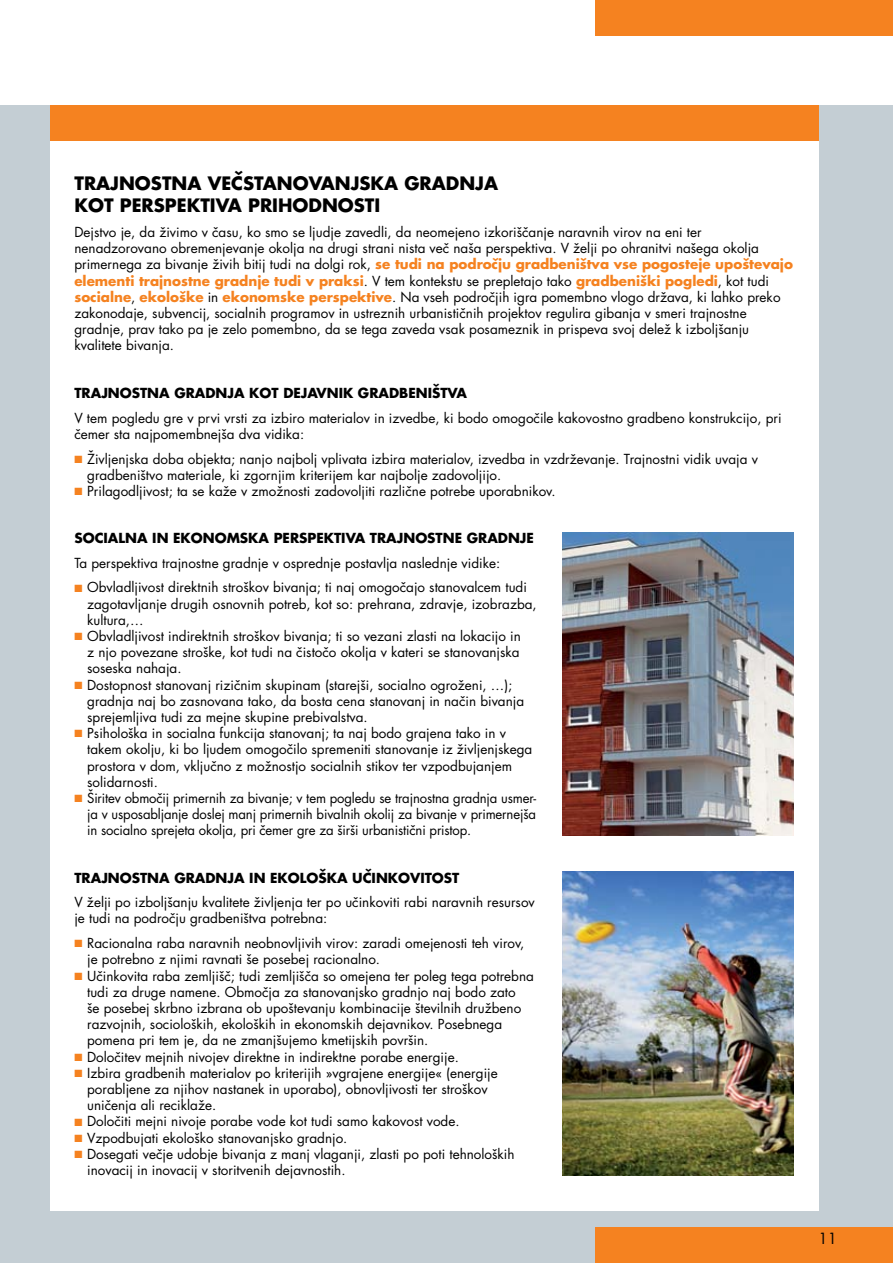
<style>
.page{position:relative;width:893px;height:1263px;background:#fff}
.page>*{position:absolute;margin:0;border:0;box-sizing:border-box;transform-origin:0 0}
.t1{font:700 18px/22.5px "SS Futura";color:#000}
.t2{font:15px "SS Futura";color:#000}
.t3{font:13.5px/16.2px "SS Futura";color:#000}
.t4{font:700 13.5px "SS Futura";color:#000}
.s1{font-weight:700;color:#f58220}
.s2{color:#f58220}
</style>
<div class="page">
<hr style="left:0;top:52px;width:893px;height:1px;background:#939598">
<hr style="left:74px;top:0;width:1px;height:1263px;background:#939598">
<hr style="left:149px;top:0;width:1px;height:1263px;background:#939598">
<hr style="left:223px;top:0;width:1px;height:1263px;background:#939598">
<hr style="left:297px;top:0;width:1px;height:1263px;background:#ec008c">
<hr style="left:372px;top:0;width:1px;height:1263px;background:#939598">
<hr style="left:446px;top:0;width:1px;height:1263px;background:#939598">
<hr style="left:521px;top:0;width:1px;height:1263px;background:#939598">
<hr style="left:595px;top:0;width:1px;height:1263px;background:#ec008c">
<hr style="left:670px;top:0;width:1px;height:1263px;background:#939598">
<hr style="left:744px;top:0;width:1px;height:1263px;background:#939598">
<hr style="left:818px;top:0;width:1px;height:1263px;background:#939598">
<div style="left:0;top:105px;width:893px;height:1158px;background:#c4ced4"></div>
<div style="left:595px;top:0;width:298px;height:35px;background:#f58220"></div>
<div style="left:50px;top:105px;width:769px;height:1105px;background:#fff"></div>
<div style="left:50px;top:105px;width:769px;height:35px;background:#f58220"></div>
<div style="left:595px;top:1228px;width:298px;height:35px;background:#f58220"></div>
<img style="left:562px;top:532px;width:232px;height:304px">
<img style="left:562px;top:872px;width:232px;height:304px">
<h1 class="t1" style="left:74px;top:171px;width:425px">TRAJNOSTNA VE^STANOVANJSKA GRADNJA<br>KOT PERSPEKTIVA PRIHODNOSTI</h1>
<p class="t3" style="left:74px;top:224px;width:720px">Dejstvo je, da živimo v ~asu, ko smo se ljudje zavedli, da neomejeno izkori{~anje naravnih virov na eni ter nenadzorovano obremenjevanje okolja na drugi strani nista ve~ na{a perspektiva. V želji po ohranitvi na{ega okolja primernega za bivanje živih bitij tudi na dolgi rok, <span class="s1">se tudi na podro~ju gradbeni{tva vse pogosteje upo{tevajo elementi trajnostne gradnje tudi v praksi</span>. V tem kontekstu se prepletajo tako <span class="s1">gradbeni{ki pogledi</span>, kot tudi <span class="s1">socialne</span>, <span class="s1">ekolo{ke</span> in <span class="s1">ekonomske perspektive</span>. Na vseh podro~jih igra pomembno vlogo država, ki lahko preko zakonodaje, subvencij, socialnih programov in ustreznih urbanisti~nih projektov regulira gibanja v smeri trajnostne gradnje, prav tako pa je zelo pomembno, da se tega zaveda vsak posameznik in prispeva svoj delež k izbolj{anju kvalitete bivanja.</p>
<p class="t4" style="left:74px;top:383px;width:18px">Trajnostna</p>
<p class="t4" style="left:174px;top:383px;width:11px">gradnja</p>
<p class="t4" style="left:249px;top:383px;width:11px">kot</p>
<p class="t4" style="left:283px;top:383px;width:10px">dejavnik</p>
<p class="t4" style="left:358px;top:383px;width:11px">gradbeni</p>
<p class="t4" style="left:432px;top:383px;width:19px">Štva</p>
<p class="t3" style="left:74px;top:409px;width:709px">V tem pogledu gre v prvi vrsti za izbiro materialov in izvedbe, ki bodo omogo~ile kakovostno gradbeno konstrukcijo, pri ~emer sta najpomembnej{a dva vidika:</p>
<p class="t3" style="left:87px;top:450px;width:672px;text-indent:-13px"><span class="s2">■</span> Življenjska doba objekta; nanjo najbolj vplivata izbira materialov, izvedba in vzdrževanje. Trajnostni vidik uvaja v gradbeni{tvo materiale, ki zgornjim kriterijem kar najbolje zadovoljijo.</p>
<p class="t3" style="left:74px;top:483px;width:483px"><span class="s2">■</span> Prilagodljivost; ta se kaže v zmožnosti zadovoljiti razli~ne potrebe uporabnikov.</p>
<p class="t4" style="left:74px;top:529px;width:19px">Socialna</p>
<p class="t4" style="left:152px;top:529px;width:33px">in ekonomska</p>
<p class="t4" style="left:274px;top:529px;width:10px">perspektiva</p>
<p class="t4" style="left:370px;top:529px;width:11px">trajnostne</p>
<p class="t4" style="left:467px;top:529px;width:11px">gradnje</p>
<p class="t3" style="left:74px;top:554px;width:427px">Ta perspektiva trajnostne gradnje v osprednje postavlja naslednje vidike:</p>
<p class="t3" style="left:87px;top:579px;width:451px;text-indent:-13px"><span class="s2">■</span> Obvladljivost direktnih stro{kov bivanja; ti naj omogo~ajo stanovalcem tudi zagotavljanje drugih osnovnih potreb, kot so: prehrana, zdravje, izobrazba, kultura,…</p>
<p class="t3" style="left:87px;top:628px;width:435px;text-align:justify;text-indent:-13px"><span class="s2">■</span> Obvladljivost indirektnih stro{kov bivanja; ti so vezani zlasti na lokacijo in z njo povezane stro{ke, kot tudi na ~isto~o okolja v kateri se stanovanjska soseska nahaja.</p>
<p class="t3" style="left:87px;top:676px;width:438px;text-indent:-13px"><span class="s2">■</span> Dostopnost stanovanj rizi~nim skupinam (starej{i, socialno ogroženi, …); gradnja naj bo zasnovana tako, da bosta cena stanovanj in na~in bivanja sprejemljiva tudi za mejne skupine prebivalstva.</p>
<p class="t3" style="left:87px;top:725px;width:447px;text-indent:-13px"><span class="s2">■</span> Psiholo{ka in socialna funkcija stanovanj; ta naj bodo grajena tako in v takem okolju, ki bo ljudem omogo~ilo spremeniti stanovanje iz življenjskega prostora v dom, vklju~no z možnostjo socialnih stikov ter vzpodbujanjem solidarnosti.</p>
<p class="t3" style="left:87px;top:790px;width:451px;text-align:justify;text-indent:-13px"><span class="s2">■</span> Širitev obmo~ij primernih za bivanje; v tem pogledu se trajnostna gradnja usmer&shy;ja v usposabljanje doslej manj primernih bivalnih okolij za bivanje v primernej{a in socialno sprejeta okolja, pri ~emer gre za {ir{i urbanisti~ni pristop.</p>
<p class="t4" style="left:74px;top:868px;width:18px">Trajnostna</p>
<p class="t4" style="left:174px;top:868px;width:11px">gradnja</p>
<p class="t4" style="left:249px;top:868px;width:32px">in ekolo</p>
<p class="t4" style="left:318px;top:868px;width:63px">[ka u^inkovitost</p>
<p class="t3" style="left:74px;top:894px;width:462px">V želji po izbolj{anju kvalitete življenja ter po u~inkoviti rabi naravnih resursov je tudi na podro~ju gradbeni{tva potrebna:</p>
<p class="t3" style="left:87px;top:935px;width:439px;text-indent:-13px"><span class="s2">■</span> Racionalna raba naravnih neobnovljivih virov: zaradi omejenosti teh virov, je potrebno z njimi ravnati {e posebej racionalno.</p>
<p class="t3" style="left:87px;top:967px;width:448px;text-indent:-13px"><span class="s2">■</span> U~inkovita raba zemlji{~; tudi zemlji{~a so omejena ter poleg tega potrebna tudi za druge namene. Obmo~ja za stanovanjsko gradnjo naj bodo zato<br>{e posebej skrbno izbrana ob upo{tevanju kombinacije {tevilnih družbeno razvojnih, sociolo{kih, ekolo{kih in ekonomskih dejavnikov. Posebnega pomena pri tem je, da ne zmanj{ujemo kmetijskih povr{in.</p>
<p class="t3" style="left:74px;top:1048px;width:386px"><span class="s2">■</span> Dolo~itev mejnih nivojev direktne in indirektne porabe energije.</p>
<p class="t3" style="left:87px;top:1064px;width:412px;text-indent:-13px"><span class="s2">■</span> Izbira gradbenih materialov po kriterijih »vgrajene energije« (energije porabljene za njihov nastanek in uporabo), obnovljivosti ter stro{kov uni~enja ali reciklaže.</p>
<p class="t3" style="left:74px;top:1113px;width:387px"><span class="s2">■</span> Dolo~iti mejni nivoje porabe vode kot tudi samo kakovost vode.</p>
<p class="t3" style="left:74px;top:1129px;width:275px"><span class="s2">■</span> Vzpodbujati ekolo{ko stanovanjsko gradnjo.</p>
<p class="t3" style="left:87px;top:1145px;width:429px;text-indent:-13px"><span class="s2">■</span> Dosegati ve~je udobje bivanja z manj vlaganji, zlasti po poti tehnolo{kih inovacij in inovacij v storitvenih dejavnostih.</p>
<p class="t2" style="left:819px;top:1228px;width:20px">11</p>
</div>
